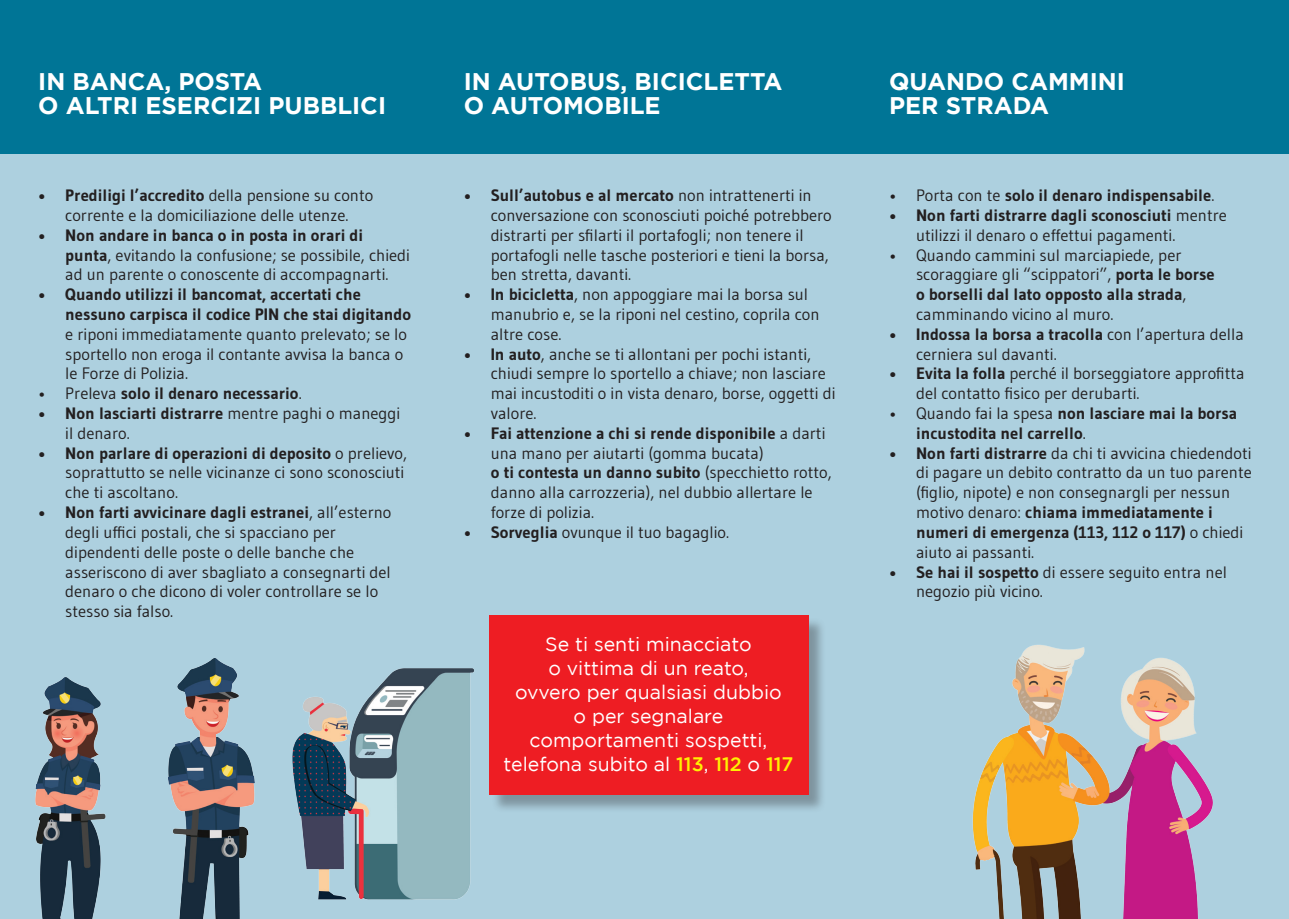
<style>
.page{position:relative;width:1289px;height:919px;background:#fff}
.page>*{position:absolute;margin:0;border:0;box-sizing:border-box;transform-origin:0 0}
.t1{font:700 24px/24px "Gotham";color:#fff}
.t2{font:19.5px/24px "Gotham";color:#fff;text-align:center}
.t3{font:16.5px/19.8px "Gudea";color:#231f20}
.t4{font:700 16.5px/19.8px "Gudea";color:#231f20}
.s1{font-weight:700}
.s2{font-weight:400}
.s3{font-weight:500;color:#fff101}
</style>
<div class="page">
<div style="left:0;top:0;width:1288px;height:918px;background:#add0df"></div>
<div style="left:0;top:0;width:1288px;height:153px;background:#007596"></div>
<div style="left:491px;top:617px;width:335px;height:196px;background:#231f20;opacity:.34"></div>
<div style="left:489px;top:614px;width:319px;height:180px;background:#ee1d23"></div>
<img style="left:292px;top:668px;width:203px;height:232px">
<img style="left:35px;top:658px;width:220px;height:260px">
<img style="left:972px;top:644px;width:241px;height:274px">
<h1 class="t1" style="left:38px;top:69px;width:349px">I N BANCA, POSTA<br>O ALTRI ESERCIZI PUBBLICI</h1>
<h1 class="t1" style="left:463px;top:69px;width:320px">I N AUTOBUS, BICICLETTA<br>O AUTOMOBILE</h1>
<h1 class="t1" style="left:889px;top:69px;width:237px">QUANDO CAMMINI<br>PER STRADA</h1>
<p class="t3" style="left:38px;top:185px;width:336px;text-align:center"><span class="s1">• Prediligi l’accredito</span> della pensione su conto corrente e la domiciliazione delle utenze.</p>
<p class="t3" style="left:65px;top:225px;width:346px;text-indent:-27px"><span class="s1">• Non andare in banca o in posta in orari di punta</span>, evitando la confusione; se possibile, chiedi ad un parente o conoscente di accompagnarti.</p>
<p class="t4" style="left:65px;top:284px;width:297px;text-indent:-27px">• Quando utilizzi il bancomat, accertati che nessuno carpisca il codice pin</p>
<p class="t4" style="left:283px;top:304px;width:129px">che stai digitando</p>
<p class="t3" style="left:65px;top:324px;width:343px">e riponi immediatamente quanto prelevato; se lo sportello non eroga il contante avvisa la banca o le Forze di Polizia.</p>
<p class="t4" style="left:38px;top:383px;width:265px"><span class="s2">• Preleva</span> solo il denaro necessario<span class="s2">.</span></p>
<p class="t3" style="left:65px;top:403px;width:336px;text-indent:-27px"><span class="s1">• Non lasciarti distrarre</span> mentre paghi o maneggi il denaro.</p>
<p class="t3" style="left:65px;top:442px;width:343px;text-indent:-27px"><span class="s1">• Non parlare di operazioni di deposito</span> o prelievo, soprattutto se nelle vicinanze ci sono sconosciuti che ti ascoltano.</p>
<p class="t3" style="left:65px;top:502px;width:328px;text-indent:-27px"><span class="s1">• Non farti avvicinare dagli estranei</span>, all’esterno degli uffici postali, che si spacciano per dipendenti delle poste o delle banche che asseriscono di aver sbagliato a consegnarti del denaro o che dicono di voler controllare se lo stesso sia falso.</p>
<p class="t3" style="left:490px;top:185px;width:342px;text-indent:-27px"><span class="s1">• Sull’autobus e al mercato</span> non intrattenerti in conversazione con sconosciuti poiché potrebbero distrarti per sfilarti il portafogli; non tenere il portafogli nelle tasche posteriori e tieni la borsa, ben stretta, davanti.</p>
<p class="t3" style="left:490px;top:284px;width:330px;text-indent:-27px"><span class="s1">• In bicicletta</span>, non appoggiare mai la borsa sul manubrio e, se la riponi nel cestino, coprila con altre cose.</p>
<p class="t3" style="left:490px;top:343px;width:346px;text-indent:-27px"><span class="s1">• In auto</span>, anche se ti allontani per pochi istanti, chiudi sempre lo sportello a chiave; non lasciare mai incustoditi o in vista denaro, borse, oggetti di valore.</p>
<p class="t3" style="left:490px;top:423px;width:342px;text-indent:-27px"><span class="s1">• Fai attenzione a chi si rende disponibile</span> a darti una mano per aiutarti (gomma bucata)<br><span class="s1">o ti contesta un danno subito</span> (specchietto rotto, danno alla carrozzeria), nel dubbio allertare le forze di polizia.</p>
<p class="t3" style="left:463px;top:522px;width:267px"><span class="s1">• Sorveglia</span> ovunque il tuo bagaglio.</p>
<p class="t2" style="left:503px;top:631px;width:291px">Se ti senti minacciato<br>o vittima di un reato,<br>ovvero per qualsiasi dubbio<br>o per segnalare comportamenti sospetti, telefona subito al <span class="s3">113</span>, <span class="s3">112</span> o <span class="s3">117</span></p>
<p class="t4" style="left:889px;top:185px;width:327px"><span class="s2">• Porta con te</span> solo il denaro indispensabile<span class="s2">.</span></p>
<p class="t3" style="left:916px;top:205px;width:312px;text-indent:-27px"><span class="s1">• Non farti distrarre dagli sconosciuti</span> mentre utilizzi il denaro o effettui pagamenti.</p>
<p class="t3" style="left:916px;top:244px;width:300px;text-indent:-27px">• Quando cammini sul marciapiede, per scoraggiare gli “scippatori”, <span class="s1">porta le borse o borselli dal lato opposto alla strada</span>, camminando vicino al muro.</p>
<p class="t3" style="left:916px;top:324px;width:329px;text-indent:-27px"><span class="s1">• Indossa la borsa a tracolla</span> con l’apertura della cerniera sul davanti.</p>
<p class="t3" style="left:916px;top:363px;width:330px;text-indent:-27px"><span class="s1">• Evita la folla</span> perché il borseggiatore approfitta del contatto fisico per derubarti.</p>
<p class="t4" style="left:916px;top:403px;width:322px;text-indent:-27px"><span class="s2">• Quando fai la spesa</span> non lasciare mai la borsa incustodita nel carrello<span class="s2">.</span></p>
<p class="t3" style="left:916px;top:442px;width:337px;text-indent:-27px"><span class="s1">• Non farti distrarre</span> da chi ti avvicina chiedendoti di pagare un debito contratto da un tuo parente (figlio, nipote) e non consegnargli per nessun motivo denaro: <span class="s1">chiama immediatamente i numeri di emergenza (113, 112 o 117)</span> o chiedi aiuto ai passanti.</p>
<p class="t3" style="left:916px;top:561px;width:312px;text-indent:-27px"><span class="s1">• Se hai il sospetto</span> di essere seguito entra nel negozio più vicino.</p>
</div>
